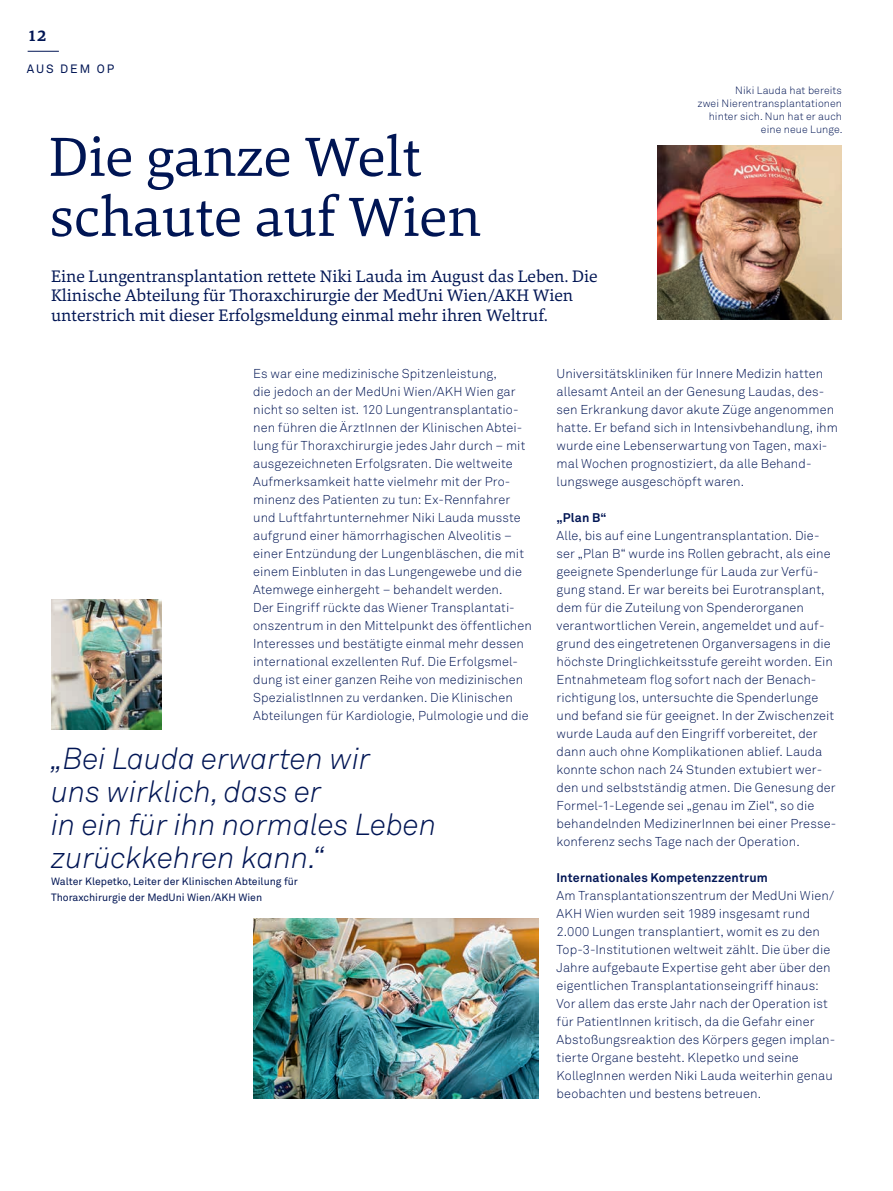
<style>
.page{position:relative;width:893px;height:1191px;background:#fff}
.page>*{position:absolute;margin:0;border:0;box-sizing:border-box;transform-origin:0 0}
.t1{font:57px/60px "Danton";color:#001554}
.t2{font:italic 300 30px/33px "Akkurat Pro";color:#001554}
.t3{font:17.25px/19.5px "Danton";color:#001554}
.t4{font:700 16.5px "Danton";color:#001554}
.t5{font:300 12.75px/18px "Akkurat Pro";letter-spacing:.005em;color:#001554}
.t6{font:700 12.45px "Akkurat Pro";letter-spacing:.01em;color:#001554}
.t7{font:12px "Akkurat Pro";letter-spacing:.16em;color:#001554}
.t8{font:300 10.5px/12.8px "Akkurat Pro";letter-spacing:.01em;color:#001554;text-align:right}
.t9{font:10.5px/16.5px "Akkurat Pro";color:#001554}
</style>
<div class="page">
<hr style="left:28px;top:51px;width:31px;height:1px;background:#001554">
<img style="left:658px;top:146px;width:184px;height:173px">
<img style="left:51px;top:599px;width:110px;height:130px">
<img style="left:253px;top:918px;width:286px;height:180px">
<p class="t4" style="left:28px;top:25px;width:21px">12</p>
<p class="t7" style="left:27px;top:62px;width:89px">AUS DEM OP</p>
<h1 class="t1" style="left:49px;top:126px;width:433px">Die ganze Welt schaute auf Wien</h1>
<h3 class="t3" style="left:51px;top:266px;width:548px">Eine Lungentransplantation rettete Niki Lauda im August das Leben. Die<br>Klinische Abteilung für Thoraxchirurgie der MedUni Wien/AKH Wien unterstrich mit dieser Erfolgsmeldung einmal mehr ihren Weltruf.</h3>
<p class="t8" style="left:697px;top:84px;width:146px">Niki Lauda hat bereits<br>zwei Nierentransplantationen hinter sich. Nun hat er auch eine neue Lunge.</p>
<p class="t5" style="left:253px;top:365px;width:280px">Es war eine medizinische Spitzenleistung,<br>die jedoch an der MedUni Wien/AKH Wien gar nicht so selten ist. 120 Lungentransplantatio&shy;nen führen die ÄrztInnen der Klinischen Abtei&shy;lung für Thoraxchirurgie jedes Jahr durch – mit ausgezeichneten Erfolgsraten. Die weltweite Aufmerksamkeit hatte vielmehr mit der Pro&shy;minenz des Patienten zu tun: Ex-Rennfahrer und Luftfahrtunternehmer Niki Lauda musste aufgrund einer hämorrhagischen Alveolitis – einer Entzündung der Lungenbläschen, die mit einem Einbluten in das Lungengewebe und die Atemwege einhergeht – behandelt werden.<br>Der Eingriff rückte das Wiener Transplantati&shy;onszentrum in den Mittelpunkt des öffentlichen Interesses und bestätigte einmal mehr dessen international exzellenten Ruf. Die Erfolgsmel&shy;dung ist einer ganzen Reihe von medizinischen SpezialistInnen zu verdanken. Die Klinischen Abteilungen für Kardiologie, Pulmologie und die</p>
<h2 class="t2" style="left:51px;top:742px;width:387px">„Bei Lauda erwarten wir<br>uns wirklich, dass er<br>in ein für ihn normales Leben zurückkehren kann.“</h2>
<p class="t9" style="left:51px;top:873px;width:248px">Walter Klepetko, Leiter der Klinischen Abteilung für<br>Thoraxchirurgie der MedUni Wien/AKH Wien</p>
<p class="t5" style="left:557px;top:365px;width:283px">Universitätskliniken für Innere Medizin hatten allesamt Anteil an der Genesung Laudas, des&shy;sen Erkrankung davor akute Züge angenommen hatte. Er befand sich in Intensivbehandlung, ihm wurde eine Lebenserwartung von Tagen, maxi&shy;mal Wochen prognostiziert, da alle Behand&shy;lungswege ausgeschöpft waren.</p>
<p class="t6" style="left:557px;top:510px;width:51px">„Plan B“</p>
<p class="t5" style="left:557px;top:527px;width:281px">Alle, bis auf eine Lungentransplantation. Die&shy;ser „Plan B“ wurde ins Rollen gebracht, als eine geeignete Spenderlunge für Lauda zur Verfü&shy;gung stand. Er war bereits bei Eurotransplant, dem für die Zuteilung von Spenderorganen verantwortlichen Verein, angemeldet und auf&shy;grund des eingetretenen Organversagens in die höchste Dringlichkeitsstufe gereiht worden. Ein Entnahmeteam flog sofort nach der Benach&shy;richtigung los, untersuchte die Spenderlunge und befand sie für geeignet. In der Zwischenzeit wurde Lauda auf den Eingriff vorbereitet, der dann auch ohne Komplikationen ablief. Lauda konnte schon nach 24 Stunden extubiert wer&shy;den und selbstständig atmen. Die Genesung der Formel-1-Legende sei „genau im Ziel“, so die behandelnden MedizinerInnen bei einer Presse&shy;konferenz sechs Tage nach der Operation.</p>
<p class="t6" style="left:557px;top:870px;width:213px">Internationales Kompetenzzentrum</p>
<p class="t5" style="left:557px;top:887px;width:280px">Am Transplantationszentrum der MedUni Wien/ AKH Wien wurden seit 1989 insgesamt rund 2.000 Lungen transplantiert, womit es zu den Top-3-Institutionen weltweit zählt. Die über die Jahre aufgebaute Expertise geht aber über den eigentlichen Transplantationseingriff hinaus:<br>Vor allem das erste Jahr nach der Operation ist für PatientInnen kritisch, da die Gefahr einer Abstoßungsreaktion des Körpers gegen implan&shy;tierte Organe besteht. Klepetko und seine KollegInnen werden Niki Lauda weiterhin genau beobachten und -bestens betreuen.</p>
</div>
